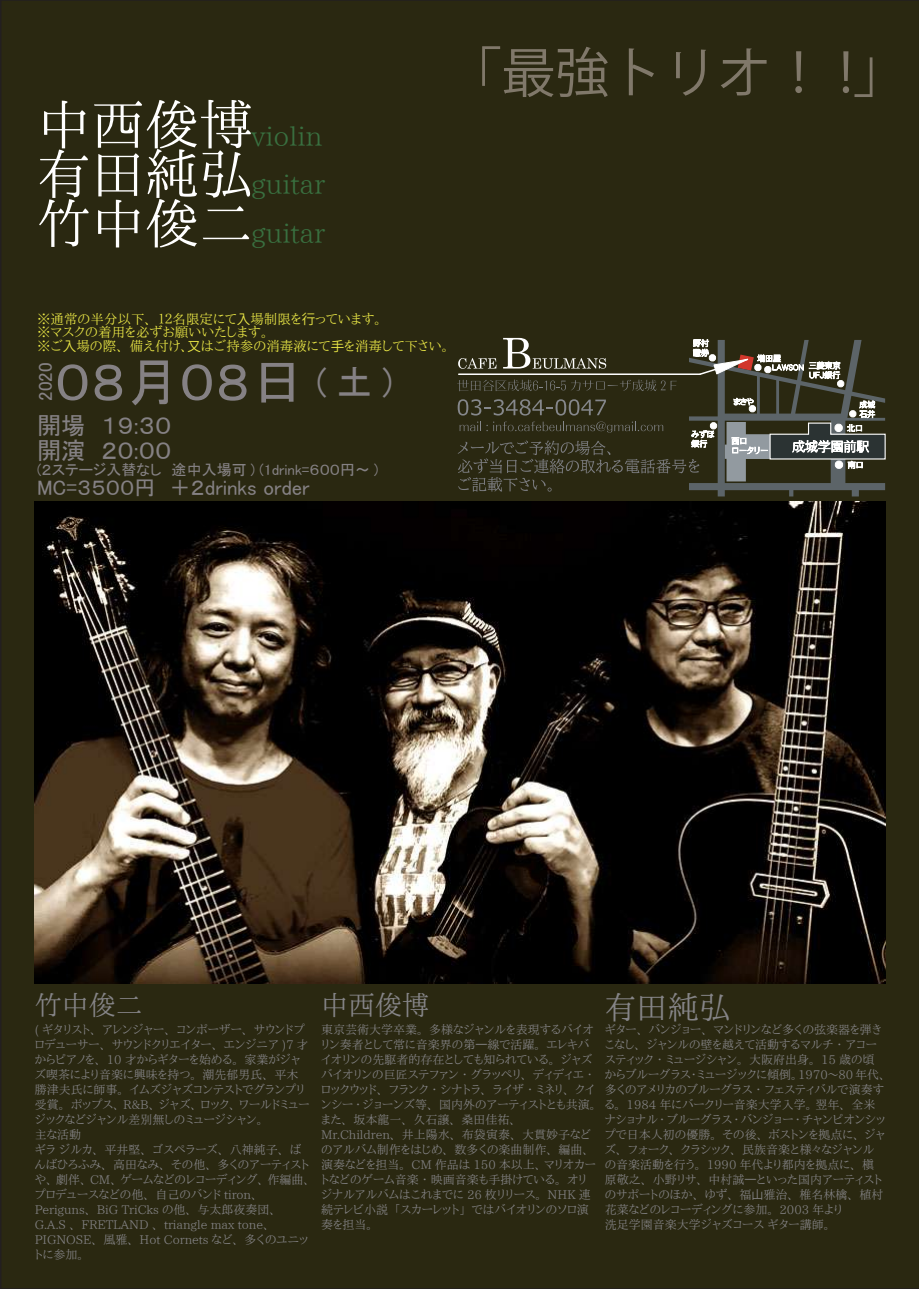
<style>
.page{position:relative;width:919px;height:1289px;background:#fff}
.page>*{position:absolute;margin:0;border:0;box-sizing:border-box;transform-origin:0 0}
.t1{font:54px/49.5px "IPAP Mincho";color:#fff;text-align:justify}
.t2{font:54px "Koz Go Pr 6 N";color:#80786a}
.t3{font:52.5px "MS P Gothic";color:#858184}
.t4{font:31.5px "IPAP Mincho";color:#868588}
.t5{font:27px/48.4px "IPAP Mincho";color:#397040;text-align:justify}
.t6{font:27px "IPAP Mincho";color:#868588}
.t7{font:24px/24px "MS P Gothic";color:#858184}
.t8{font:21px "MS P Gothic";color:#858184}
.t9{font:19.05px "MS P Gothic";color:#858184}
.t10{font:15px "MS P Gothic";color:#858184}
.t11{font:13.5px/13.5px "IPAP Mincho";color:#edea47}
.t12{font:12px/15px "IPAP Mincho";color:#868588}
.s1{font-family:"Koz Go Pr 6 N"}
.s2{font-size:36px}
</style>
<div class="page">
<div style="left:0;top:0;width:918px;height:1288px;background:#2a2811"></div>
<img style="left:35px;top:501px;width:850px;height:482px">
<svg style="left:457px;top:338px;width:429px;height:158px;background:#424231"></svg>
<h1 class="t1" style="left:37px;top:102px;width:218px">中西俊博有田純弘竹中俊二</h1>
<h3 class="t5" style="left:251px;top:113px;width:76px">violin guitar guitar</h3>
<p class="t11" style="left:37px;top:312px;width:413px">※通常の半分以下、１２名限定にて<span class="s1">入</span>場制限を<span class="s1">行</span>っています。<br>※マスクの着用を必ずお願いいたします。<br>※ご<span class="s1">入</span>場の際、備え付け、<span class="s1">又</span>はご持参の消毒液にて<span class="s1">手</span>を消毒して下さい。</p>
<h2 class="t3" style="left:55px;top:355px;width:339px">０８月０８日 <span class="s2">( 土 )</span></h2>
<h3 class="t9" style="left:36px;top:400px;width:40px;rotate:-90deg">2020</h3>
<h3 class="t7" style="left:37px;top:414px;width:136px">開場　１９:３０開演　２０:００</h3>
<p class="t10" style="left:37px;top:462px;width:343px">(２ステージ入替なし　途中入場可 ) (1drink=６００円～ )</p>
<h3 class="t8" style="left:37px;top:477px;width:274px">MC=３５００円　＋２drinks order</h3>
<h1 class="t2" style="left:447px;top:42px;width:460px">「最強トリオ！ !」</h1>
<h3 class="t6" style="left:35px;top:990px;width:109px">竹中俊二</h3>
<p class="t12" style="left:35px;top:1022px;width:276px">( ギタリスト、アレンジャー、コンポーザー、サウンドプロデューサー、サウンドクリエイター、エンジニア )7 才からピアノを、 10 才からギターを始める。家業がジャズ喫茶により音楽に興味を持つ。潮先郁男氏、平木勝津夫氏に師事。イムズジャズコンテストでグランプリ受賞。ポップス、 R&amp;B、ジャズ、ロック、ワールドミュージックなどジャンル差別無しのミュージシャン。<br>主な活動<br>ギラ ジルカ、平井堅、ゴスペラーズ、八神純子、ばんばひろふみ、高田なみ、その他、多くのアーティストや、劇伴、 CM、ゲームなどのレコーディング、作編曲、プロデュースなどの他、自己のバンド tiron、<br>Periguns、 BiG TriCks の他、与太郎夜奏団、<br>G.A.S 、 FRETLAND 、 triangle max tone、<br>PIGNOSE、風雅、 Hot Cornets など、多くのユニットに参加。</p>
<h3 class="t6" style="left:321px;top:990px;width:109px">中西俊博</h3>
<p class="t12" style="left:321px;top:1022px;width:276px">東京芸術大学卒業。多様なジャンルを表現するバイオリン奏者として常に音楽界の第<span class="s1">一</span>線で活躍。エレキバイオリンの先駆者的存在としても知られている。ジャズバイオリンの巨匠ステファン・グラッペリ、ディディエ・ロックウッド、フランク・シナトラ、ライザ・ミネリ、クインシー・ジョーンズ等、国内外のアーティストとも共演。また、坂本龍一、久石譲、桑田佳祐、<br>Mr.Children、井上陽水、布袋寅泰、大貫妙子などのアルバム制作をはじめ、数多くの楽曲制作、編曲、演奏などを担当。 CM 作品は 150 本以上、マリオカートなどのゲーム音楽・映画音楽も手掛けている。オリジナルアルバムはこれまでに 26 枚リリース。 NHK 連続テレビ小説「スカーレット」ではバイオリンのソロ演奏を担当。</p>
<h3 class="t4" style="left:604px;top:990px;width:127px">有田純弘</h3>
<p class="t12" style="left:604px;top:1022px;width:282px">ギター、バンジョー、マンドリンなど多くの弦楽器を弾きこなし、ジャンルの壁を越えて活動するマルチ・アコースティック・ミュージシャン。大阪府出身。 15 歳の頃からブルーグラス・ミュージックに傾倒。1970～80年代、多くのアメリカのブルーグラス・フェスティバルで演奏する。 1984 年にバークリー音楽大学入学。 翌年、全米ナショナル・ブルーグラス・バンジョー・チャンピオンシップで日本人初の優勝。その後、ボストンを拠点に、ジャズ、フォーク、クラシック、民族音楽と様々なジャンルの音楽活動を行う。 1990 年代より都内を拠点に、槇原敬之、小野リサ、中村誠<span class="s1">一</span>といった国内アーティストのサポートのほか、ゆず、福<span class="s1">山</span>雅治、椎名林檎、植村花菜などのレコーディングに参加。 2003 年より<br>洗足学園音楽大学ジャズコース ギター講師。</p>
</div>
